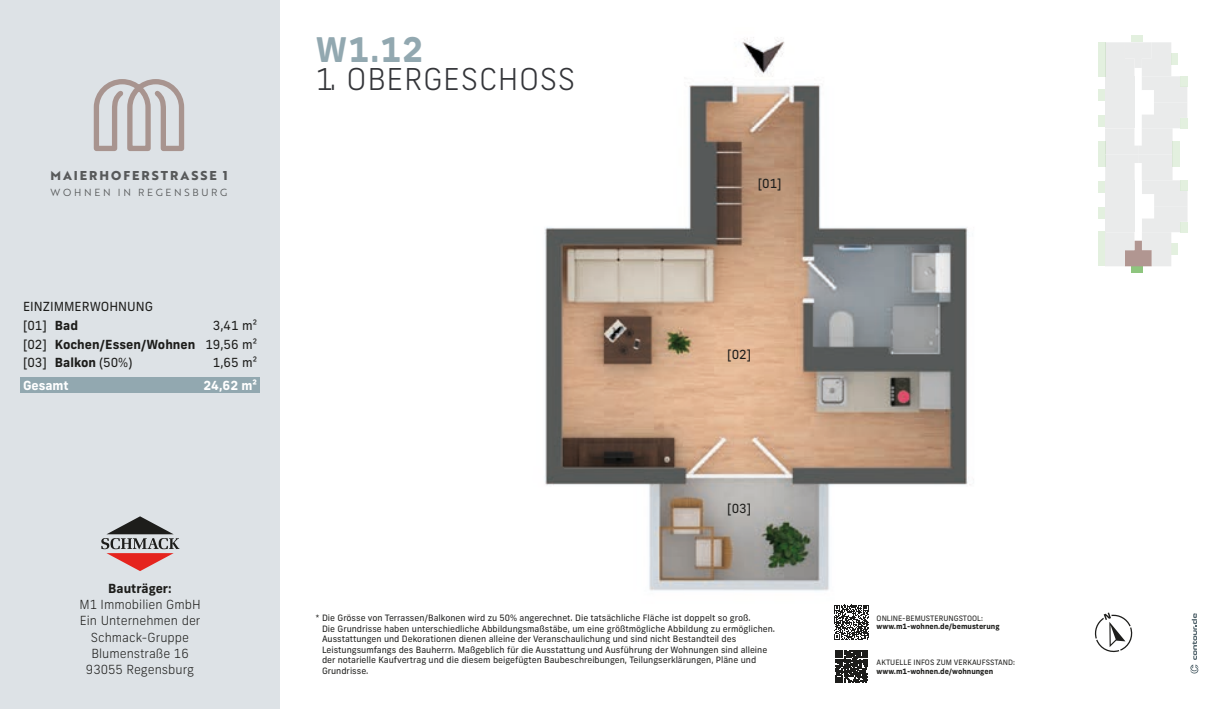
<style>
.page{position:relative;width:1223px;height:709px;background:#fff}
.page>*{position:absolute;margin:0;border:0;box-sizing:border-box;transform-origin:0 0}
.HEAD_FETT{font:700 33.88px "Frank New";color:#92a8b0}
.t1{font:300 30px "Frank New";letter-spacing:.02em;color:#343539}
.t2{font:300 12.5px/16.2px "Frank New";color:#1d1d1b;text-align:center}
.grundriss{font:12.5px "Frank New";color:#1d1d1b}
.t3{font:700 12.5px "Frank New";color:#1d1d1b}
.t4{font:700 12.5px "Brother 1816 Extra";letter-spacing:.16em;color:#57595a}
.t5{font:700 12.5px "Frank New";color:#fff}
.t6{font:10px "Brother 1816 Book";letter-spacing:.27em;color:#57595a}
.t7{font:8.75px/10.5px "Frank New";color:#1d1d1b}
.t8{font:7.38px "Frank New";color:#1d1d1b}
.t9{font:700 7.38px "Frank New";color:#1d1d1b}
.s1{font-weight:700}
.s2{font-weight:400}
</style>
<div class="page">
<img style="left:544px;top:37px;width:427px;height:554px">
<svg style="left:834px;top:605px;width:34px;height:34px"></svg>
<svg style="left:835px;top:650px;width:32px;height:32px"></svg>
<div style="left:0;top:0;width:280px;height:709px;background:#dde2e6"></div>
<svg style="left:1190px;top:613px;width:8px;height:60px"></svg>
<svg style="left:93px;top:79px;width:92px;height:72px"></svg>
<svg style="left:101px;top:516px;width:78px;height:55px"></svg>
<svg style="left:1094px;top:612px;width:39px;height:41px"></svg>
<div style="left:1098px;top:90px;width:7px;height:11px;background:#e3f0df"></div>
<div style="left:1098px;top:42px;width:7px;height:35px;background:#e3f0df"></div>
<div style="left:1131px;top:35px;width:11px;height:7px;background:#e3f0df"></div>
<div style="left:1131px;top:266px;width:11px;height:7px;background:#8ec57e"></div>
<div style="left:1098px;top:231px;width:7px;height:35px;background:#e3f0df"></div>
<div style="left:1098px;top:208px;width:7px;height:11px;background:#e3f0df"></div>
<div style="left:1098px;top:182px;width:7px;height:11px;background:#e3f0df"></div>
<div style="left:1098px;top:154px;width:7px;height:13px;background:#e3f0df"></div>
<svg style="left:1105px;top:42px;width:82px;height:224px"></svg>
<div style="left:1098px;top:141px;width:7px;height:13px;background:#e3f0df"></div>
<div style="left:1098px;top:116px;width:7px;height:11px;background:#e3f0df"></div>
<div style="left:1105px;top:102px;width:29px;height:26px;background:#eaebeb"></div>
<div style="left:20px;top:377px;width:240px;height:15px;background:#92a8b0"></div>
<h3 class="t4" style="left:50px;top:166px;width:179px">MAIERHOFERSTRASSE 1</h3>
<p class="t6" style="left:51px;top:185px;width:178px">WOHNEN IN REGENSBURG</p>
<p class="grundriss" style="left:23px;top:298px;width:131px">EINZIMMERWOHNUNG</p>
<p class="grundriss" style="left:23px;top:317px;width:57px">[01] <span class="s1">Bad</span></p>
<p class="grundriss" style="left:213px;top:317px;width:46px">3,41 m²</p>
<p class="t3" style="left:23px;top:336px;width:235px"><span class="s2">[02]</span> Kochen/Essen/Wohnen <span class="s2">19,56 m²</span></p>
<p class="grundriss" style="left:23px;top:355px;width:111px">[03] <span class="s1">Balkon</span> (50%)</p>
<p class="grundriss" style="left:213px;top:355px;width:46px">1,65 m²</p>
<p class="t5" style="left:23px;top:377px;width:47px">Gesamt</p>
<p class="t5" style="left:203px;top:377px;width:55px">24,62 m²</p>
<h3 class="t3" style="left:108px;top:580px;width:65px">Bauträger:</h3>
<h3 class="t2" style="left:79px;top:596px;width:123px">M1 Immobilien GmbH<br>Ein Unternehmen der<br>Schmack-Gruppe<br>Blumenstraße 16<br>93055 Regensburg</h3>
<p class="HEAD_FETT" style="left:315px;top:27px;width:109px">W1.12</p>
<h2 class="t1" style="left:315px;top:60px;width:261px">1. OBERGESCHOSS</h2>
<p class="grundriss" style="left:757px;top:175px;width:25px">[01]</p>
<p class="grundriss" style="left:727px;top:347px;width:25px">[02]</p>
<p class="grundriss" style="left:727px;top:501px;width:25px">[03]</p>
<p class="t7" style="left:322px;top:612px;width:454px;text-indent:-7px">* Die Grösse von Terrassen/Balkonen wird zu 50% angerechnet. Die tatsächliche Fläche ist doppelt so groß.<br>Die Grundrisse haben unterschiedliche Abbildungsmaßstäbe, um eine größtmögliche Abbildung zu ermöglichen.<br>Ausstattungen und Dekorationen dienen alleine der Veranschaulichung und sind nicht Bestandteil des Leistungsumfangs des Bauherrn. Maßgeblich für die Ausstattung und Ausführung der Wohnungen sind alleine der notarielle Kaufvertrag und die diesem beigefügten Baubeschreibungen, Teilungserklärungen, Pläne und Grundrisse.</p>
<p class="t8" style="left:876px;top:613px;width:108px">ONLINE-BEMUSTERUNGSTOOL:</p>
<p class="t9" style="left:876px;top:622px;width:124px">www.m1-wohnen.de/bemusterung</p>
<p class="t8" style="left:876px;top:657px;width:140px">AKTUELLE INFOS ZUM VERKAUFSSTAND:</p>
<p class="t9" style="left:876px;top:666px;width:118px">www.m1-wohnen.de/wohnungen</p>
</div>
